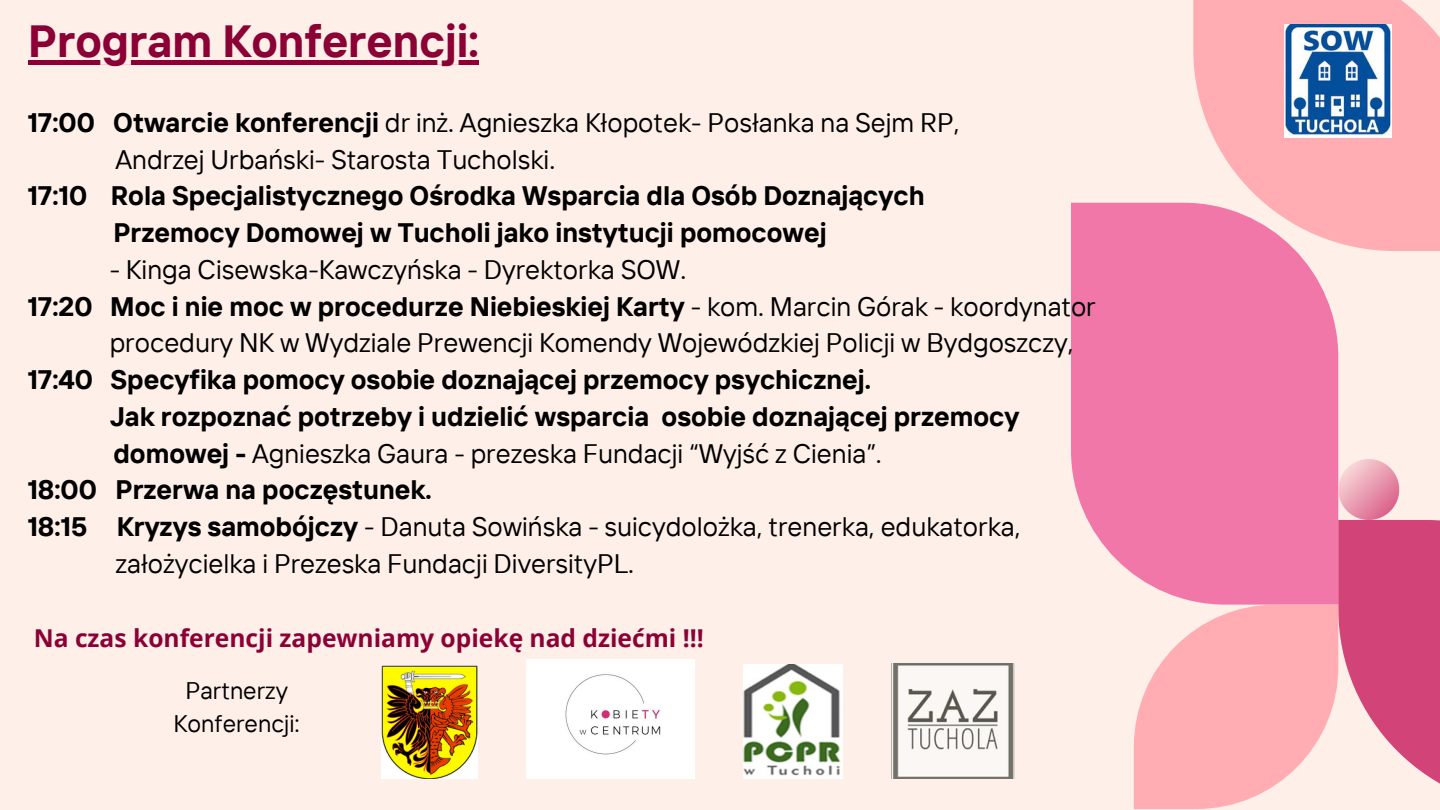
<style>
.page{position:relative;width:1440px;height:810px;background:#feefe8}
.page>*{position:absolute;margin:0;border:0;box-sizing:border-box;transform-origin:0 0}
.t1{font:700 45px "TT Interphases";color:#8b0136}
.t2{font:26.7px "TT Interphases";color:#000}
.t3{font:700 26.7px "TT Interphases";color:#000}
.t4{font:700 24.6px "Open Sans";color:#8b0136}
.t5{font:24px/33px "TT Interphases";color:#000;text-align:center}
.s1{font-weight:700}
.s2{font-weight:400}
</style>
<div class="page">
<div style="left:1071px;top:203px;width:267px;height:372px;background:#f077a7"></div>
<svg style="left:1193px;top:0;width:247px;height:251px;background:#fdb1b8"></svg>
<svg style="left:1134px;top:459px;width:306px;height:350px"></svg>
<img style="left:1285px;top:25px;width:107px;height:112px">
<img style="left:743px;top:665px;width:99px;height:113px">
<img style="left:381px;top:665px;width:97px;height:113px">
<img style="left:891px;top:664px;width:124px;height:114px">
<div style="left:527px;top:660px;width:168px;height:118px;background:#fff"></div>
<hr style="left:28px;top:60px;width:451px;height:4px;background:#8b0136">
<p class="t1" style="left:28px;top:12px;width:452px">Program Konferencji:</p>
<h3 class="t2" style="left:27px;top:105px;width:934px"><span class="s1">17:00 Otwarcie konferencji</span> dr inż. Agnieszka Kłopotek- Posłanka na Sejm RP,</h3>
<h3 class="t2" style="left:116px;top:142px;width:441px">Andrzej Urbański- Starosta Tucholski.</h3>
<h3 class="t3" style="left:27px;top:179px;width:899px">17:10 Rola Specjalistycznego Ośrodka Wsparcia dla Osób Doznających</h3>
<h3 class="t3" style="left:113px;top:215px;width:715px">Przemocy Domowej w Tucholi jako instytucji pomocowej</h3>
<h3 class="t2" style="left:110px;top:252px;width:578px">- Kinga Cisewska-Kawczyńska - Dyrektorka SOW.</h3>
<h3 class="t3" style="left:27px;top:289px;width:1070px">17:20 Moc i nie moc w procedurze Niebieskiej Karty <span class="s2">- kom. Marcin Górak - koordynator</span></h3>
<h3 class="t2" style="left:110px;top:326px;width:965px">procedury NK w Wydziale Prewencji Komendy Wojewódzkiej Policji w Bydgoszczy,</h3>
<h3 class="t3" style="left:27px;top:362px;width:845px">17:40 Specyfika pomocy osobie doznającej przemocy psychicznej.</h3>
<h3 class="t3" style="left:110px;top:399px;width:911px">Jak rozpoznać potrzeby i udzielić wsparcia osobie doznającej przemocy</h3>
<h3 class="t2" style="left:113px;top:436px;width:770px"><span class="s1">domowej -</span> Agnieszka Gaura - prezeska Fundacji “Wyjść z Cienia”.</h3>
<h3 class="t3" style="left:27px;top:473px;width:406px">18:00 Przerwa na poczęstunek.</h3>
<h3 class="t2" style="left:27px;top:509px;width:995px"><span class="s1">18:15 Kryzys samobójczy</span> - Danuta Sowińska - suicydolożka, trenerka, edukatorka,</h3>
<h3 class="t2" style="left:116px;top:546px;width:520px">założycielka i Prezeska Fundacji DiversityPL.</h3>
<h2 class="t4" style="left:34px;top:621px;width:672px">Na czas konferencji zapewniamy opiekę nad dziećmi !!!</h2>
<p class="t5" style="left:174px;top:674px;width:128px">Partnerzy<br>Konferencji:</p>
</div>
